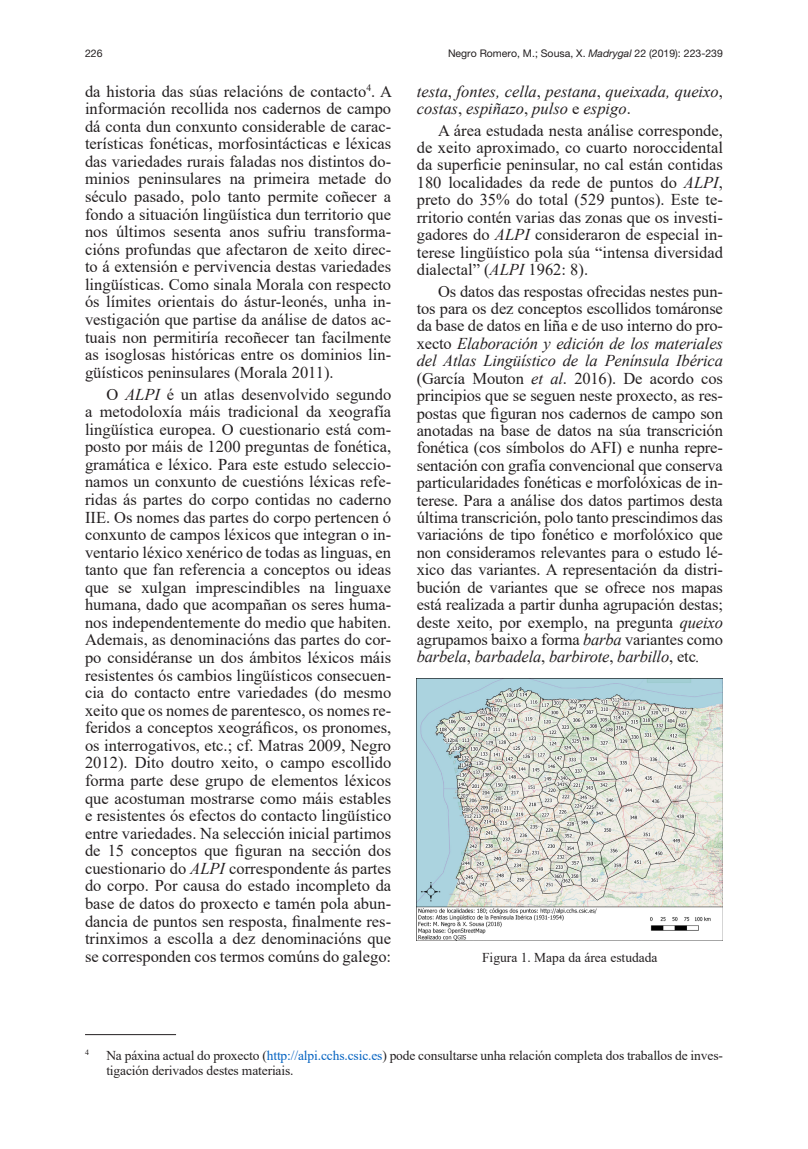
<style>
.page{position:relative;width:808px;height:1149px;background:#fff}
.page>*{position:absolute;margin:0;border:0;box-sizing:border-box;transform-origin:0 0}
.Galerada-parrafos{font:16.5px/17.5px "Times New Roman";color:#231f20;text-align:justify}
.Galerada-parrafos-2{font:italic 16.5px/17.4px "Times New Roman";color:#231f20}
.Notas_al_pie{font:13.5px/15px "Times New Roman";letter-spacing:-.01em;color:#231f20}
.Como_citar{font:13.5px "Times New Roman";color:#231f20}
.t1{font:10.5px "Helvetica Neue LT Pro";color:#231f20}
.Notas_al_pie-2{font:7.8px "Times New Roman";color:#231f20}
.s1{font-style:italic}
.s2{font-style:normal}
.s3{color:#0563c1}
</style>
<div class="page">
<hr style="left:85px;top:1033px;width:91px;height:1px;background:#231f20">
<img style="left:417px;top:678px;width:306px;height:262px">
<p class="t1" style="left:85px;top:47px;width:19px">226</p>
<p class="t1" style="left:448px;top:47px;width:276px">Negro Romero, M.; Sousa, X. <span class="s1">Madrygal</span> 22 (2019): 223-239</p>
<p class="Galerada-parrafos-2" style="left:417px;top:82px;width:308px">testa<span class="s2">,</span> fontes, cella<span class="s2">,</span> pestana<span class="s2">,</span> queixada, queixo<span class="s2">, </span>costas<span class="s2">,</span> espiñazo<span class="s2">,</span> pulso <span class="s2">e</span> espigo<span class="s2">.</span></p>
<p class="Galerada-parrafos" style="left:417px;top:121px;width:308px;text-indent:21px">A área estudada nesta análise corresponde, de xeito aproximado, co cuarto noroccidental da superficie peninsular, no cal están contidas 180 localidades da rede de puntos do <span class="s1">ALPI</span>, preto do 35% do total (529 puntos). Este te&shy;rritorio contén varias das zonas que os investi&shy;gadores do <span class="s1">ALPI</span> consideraron de especial in&shy;terese lingüístico pola súa “intensa diversidad dialectal” (<span class="s1">ALPI</span> 1962: 8).</p>
<p class="Galerada-parrafos" style="left:417px;top:282px;width:308px;text-indent:21px">Os datos das respostas ofrecidas nestes pun&shy;tos para os dez conceptos escollidos tomáronse da base de datos en liña e de uso interno do pro&shy;xecto <span class="s1">Elaboración y edición de los materiales del Atlas Lingüístico de la Península Ibérica </span>(García Mouton <span class="s1">et al</span>. 2016). De acordo cos principios que se seguen neste proxecto, as res&shy;postas que figuran nos cadernos de campo son anotadas na base de datos na súa transcrición fonética (cos símbolos do AFI) e nunha repre&shy;sentación con grafía convencional que conserva particularidades fonéticas e morfolóxicas de in&shy;terese. Para a análise dos datos partimos desta última transcrición, polo tanto prescindimos das variacións de tipo fonético e morfolóxico que non consideramos relevantes para o estudo lé&shy;xico das variantes. A representación da distri&shy;bución de variantes que se ofrece nos mapas está realizada a partir dunha agrupación destas; deste xeito, por exemplo, na pregunta <span class="s1">queixo </span>agrupamos baixo a forma <span class="s1">barba</span> variantes como <span class="s1">barbela</span>, <span class="s1">barbadela</span>, <span class="s1">barbirote</span>, <span class="s1">barbillo</span>, etc<span class="s1">.</span></p>
<p class="Galerada-parrafos" style="left:85px;top:82px;width:309px">da historia das súas relacións de contacto<sup>4</sup>. A información recollida nos cadernos de campo dá conta dun conxunto considerable de carac&shy;terísticas fonéticas, morfosintácticas e léxicas das variedades rurais faladas nos distintos do&shy;minios peninsulares na primeira metade do século pasado, polo tanto permite coñecer a fondo a situación lingüística dun territorio que nos últimos sesenta anos sufriu transforma&shy;cións profundas que afectaron de xeito direc&shy;to á extensión e pervivencia destas variedades lingüísticas. Como sinala Morala con respecto ós límites orientais do ástur-leonés, unha in&shy;vestigación que partise da análise de datos ac&shy;tuais non permitiría recoñecer tan facilmente as isoglosas históricas entre os dominios lin&shy;güísticos peninsulares (Morala 2011).</p>
<p class="Galerada-parrafos" style="left:85px;top:384px;width:308px;text-indent:21px">O <span class="s1">ALPI</span> é un atlas desenvolvido segundo a metodoloxía máis tradicional da xeografía lingüística europea. O cuestionario está com&shy;posto por máis de 1200 preguntas de fonética, gramática e léxico. Para este estudo seleccio&shy;namos un conxunto de cuestións léxicas refe&shy;ridas ás partes do corpo contidas no caderno IIE. Os nomes das partes do corpo pertencen ó conxunto de campos léxicos que integran o in&shy;ventario léxico xenérico de todas as linguas, en tanto que fan referencia a conceptos ou ideas que se xulgan imprescindibles na linguaxe humana, dado que acompañan os seres huma&shy;nos independentemente do medio que habiten.<br>Ademais, as denominacións das partes do cor&shy;po considéranse un dos ámbitos léxicos máis resistentes ós cambios lingüísticos consecuen&shy;cia do contacto entre variedades (do mesmo xeito que os nomes de parentesco, os nomes re&shy;feridos a conceptos xeográficos, os pronomes, os interrogativos, etc.; cf. Matras 2009, Negro 2012). Dito doutro xeito, o campo escollido forma parte dese grupo de elementos léxicos que acostuman mostrarse como máis estables e resistentes ós efectos do contacto lingüístico entre variedades. Na selección inicial partimos de 15 conceptos que figuran na sección dos cuestionario do <span class="s1">ALPI</span> correspondente ás partes do corpo. Por causa do estado incompleto da base de datos do proxecto e tamén pola abun&shy;dancia de puntos sen resposta, finalmente res&shy;trinximos a escolla a dez denominacións que se corresponden cos termos comúns do galego:</p>
<p class="Como_citar" style="left:482px;top:947px;width:177px">Figura 1. Mapa da área estudada</p>
<p class="Notas_al_pie-2" style="left:85px;top:1046px;width:5px">4</p>
<p class="Notas_al_pie" style="left:106px;top:1046px;width:618px">Na páxina actual do proxecto (<span class="s3">http://alpi.cchs.csic.es</span>) pode consultarse unha relación completa dos traballos de inves&shy;tigación derivados destes materiais.</p>
</div>
